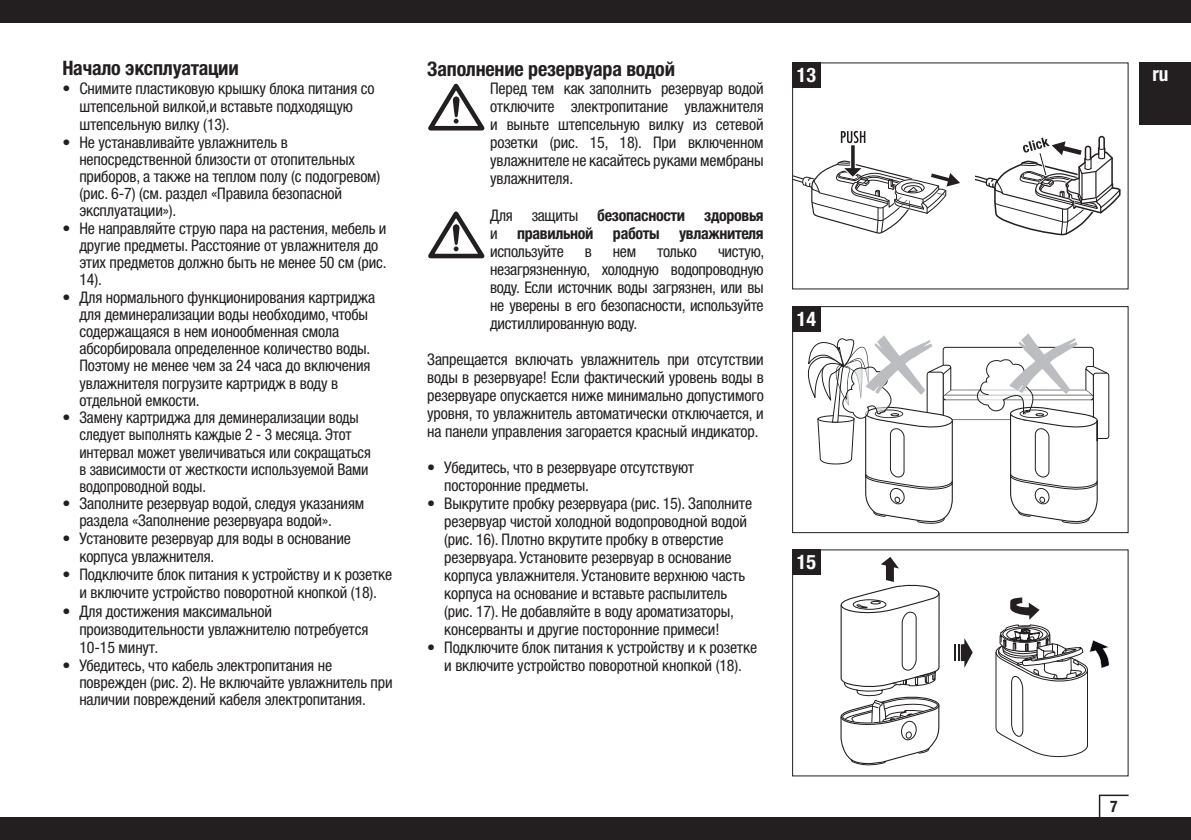
<style>
.page{position:relative;width:1191px;height:840px;background:#fff}
.page>*{position:absolute;margin:0;border:0;box-sizing:border-box;transform-origin:0 0}
.t1{font:700 condensed 20px "Helvetica Neue LTW1 G";letter-spacing:-.01em;color:#231f20}
.t2{font:700 condensed 20px "Helvetica Neue LTW1 G";color:#fff}
.t3{font:700 condensed 20px "Helvetica Neue LTW1 G";color:#fff;scale:.96 1}
.t4{font:condensed 16px/18px "Helvetica Neue LTW1 G";letter-spacing:-.01em;color:#231f20}
.t5{font:700 condensed 16px/18px "Helvetica Neue LTW1 G";letter-spacing:-.02em;color:#231f20;text-align:justify}
.t6{font:700 condensed 16px "Helvetica Neue LTW1 G";letter-spacing:-.02em;color:#231f20;scale:.96 1}
.s1{font-weight:400}
</style>
<div class="page">
<div style="left:0;top:0;width:1191px;height:23px;background:#231f20"></div>
<div style="left:0;top:816px;width:1191px;height:23px;background:#231f20"></div>
<div style="left:1140px;top:62px;width:51px;height:63px;background:#231f20"></div>
<svg style="left:1098px;top:794px;width:32px;height:23px"></svg>
<div style="left:1093px;top:372px;width:16px;height:66px;border:1px solid #231f20;border-radius:2px"></div>
<svg style="left:808px;top:333px;width:299px;height:191px"></svg>
<div style="left:792px;top:306px;width:336px;height:227px;border:1px solid #231f20"></div>
<div style="left:792px;top:306px;width:29px;height:26px;background:#231f20"></div>
<svg style="left:854px;top:145px;width:1px;height:15px"></svg>
<hr style="left:851px;top:145px;width:3px;height:24px;background:#231f20">
<svg style="left:841px;top:131px;width:24px;height:12px"></svg>
<svg style="left:794px;top:160px;width:166px;height:74px"></svg>
<div style="left:792px;top:62px;width:29px;height:26px;background:#231f20"></div>
<svg style="left:975px;top:135px;width:146px;height:101px"></svg>
<svg style="left:428px;top:84px;width:56px;height:46px"></svg>
<svg style="left:428px;top:211px;width:56px;height:47px"></svg>
<svg style="left:840px;top:557px;width:100px;height:209px"></svg>
<svg style="left:954px;top:638px;width:18px;height:29px"></svg>
<svg style="left:995px;top:597px;width:114px;height:161px"></svg>
<div style="left:792px;top:549px;width:29px;height:26px;background:#231f20"></div>
<p class="t1" style="left:62px;top:56px;width:178px">Начало эксплуатации</p>
<p class="t4" style="left:79px;top:80px;width:297px;text-indent:-17px">• Снимите пластиковую крышку блока питания со штепсельной вилкой,и вставьте подходящую штепсельную вилку (13).</p>
<p class="t4" style="left:79px;top:133px;width:302px;line-height:17.2px;text-indent:-17px">• Не устанавливайте увлажнитель в непосредственной близости от отопительных приборов, а также на теплом полу (с подогревом) (рис. 6-7) (см. раздел «Правила безопасной эксплуатации»).</p>
<p class="t4" style="left:79px;top:219px;width:309px;line-height:17.2px;text-indent:-17px">• Не направляйте струю пара на растения, мебель и другие предметы. Расстояние от увлажнителя до этих предметов должно быть не менее 50 см (рис.<br>14).</p>
<p class="t4" style="left:79px;top:288px;width:297px;line-height:17.2px;text-indent:-17px">• Для нормального функционирования картриджа для деминерализации воды необходимо, чтобы содержащаяся в нем ионообменная смола абсорбировала определенное количество воды.<br>Поэтому не менее чем за 24 часа до включения увлажнителя погрузите картридж в воду в отдельной емкости.</p>
<p class="t4" style="left:79px;top:408px;width:293px;line-height:17.2px;text-indent:-17px">• Замену картриджа для деминерализации воды следует выполнять каждые 2 - 3 месяца. Этот интервал может увеличиваться или сокращаться в зависимости от жесткости используемой Вами водопроводной воды.</p>
<p class="t4" style="left:79px;top:494px;width:286px;line-height:17.2px;text-indent:-17px">• Заполните резервуар водой, следуя указаниям раздела «Заполнение резервуара водой».</p>
<p class="t4" style="left:79px;top:528px;width:273px;text-indent:-17px">• Установите резервуар для воды в основание корпуса увлажнителя.</p>
<p class="t4" style="left:62px;top:564px;width:331px;text-align:center">• Подключите блок питания к устройству и к розетке и включите устройство поворотной кнопкой (18).</p>
<p class="t4" style="left:79px;top:602px;width:290px;text-indent:-17px">• Для достижения максимальной производительности увлажнителю потребуется<br>10-15 минут.</p>
<p class="t4" style="left:79px;top:656px;width:315px;line-height:17.2px;text-indent:-17px">• Убедитесь, что кабель электропитания не поврежден (рис. 2). Не включайте увлажнитель при наличии повреждений кабеля электропитания.</p>
<p class="t1" style="left:427px;top:57px;width:249px">Заполнение резервуара водой</p>
<p class="t4" style="left:490px;top:80px;width:275px;text-align:justify">Перед тем как заполнить резервуар водой отключите электропитание увлажнителя и выньте штепсельную вилку из сетевой розетки (рис. 15, 18). При включенном увлажнителе не касайтесь руками мембраны увлажнителя.</p>
<p class="t5" style="left:490px;top:206px;width:275px"><span class="s1">Для защиты</span> безопасности здоровья <span class="s1">и</span> правильной работы увлажнителя <span class="s1">используйте</span></p>
<p class="t4" style="left:490px;top:242px;width:276px;text-align:justify;text-indent:228px">чистую, незагрязненную, холодную водопроводную воду. Если источник воды загрязнен, или вы не уверены в его безопасности, используйте дистиллированную воду.</p>
<p class="t4" style="left:427px;top:350px;width:338px;text-align:justify">Запрещается включать увлажнитель при отсутствии воды в резервуаре! Если фактический уровень воды в резервуаре опускается ниже минимально допустимого уровня, то увлажнитель автоматически отключается, и на панели управления загорается красный индикатор.</p>
<p class="t4" style="left:444px;top:458px;width:251px;text-indent:-17px">• Убедитесь, что в резервуаре отсутствуют посторонние предметы.</p>
<p class="t4" style="left:444px;top:494px;width:309px;text-indent:-17px">• Выкрутите пробку резервуара (рис. 15). Заполните резервуар чистой холодной водопроводной водой (рис. 16). Плотно вкрутите пробку в отверстие резервуара. Установите резервуар в основание корпуса увлажнителя. Установите верхнюю часть корпуса на основание и вставьте распылитель (рис. 17). Не добавляйте в воду ароматизаторы, консерванты и другие посторонние примеси!</p>
<p class="t4" style="left:427px;top:638px;width:331px;text-align:center">• Подключите блок питания к устройству и к розетке и включите устройство поворотной кнопкой (18).</p>
<p class="t4" style="left:585px;top:242px;width:9px">в</p>
<p class="t4" style="left:613px;top:242px;width:25px">нем</p>
<p class="t4" style="left:657px;top:242px;width:41px">только</p>
<p class="t2" style="left:797px;top:63px;width:21px">13</p>
<p class="t2" style="left:797px;top:306px;width:21px">14</p>
<p class="t2" style="left:797px;top:549px;width:21px">15</p>
<p class="t3" style="left:1152px;top:62px;width:18px">ru</p>
<p class="t6" style="left:1110px;top:795px;width:9px">7</p>
</div>
